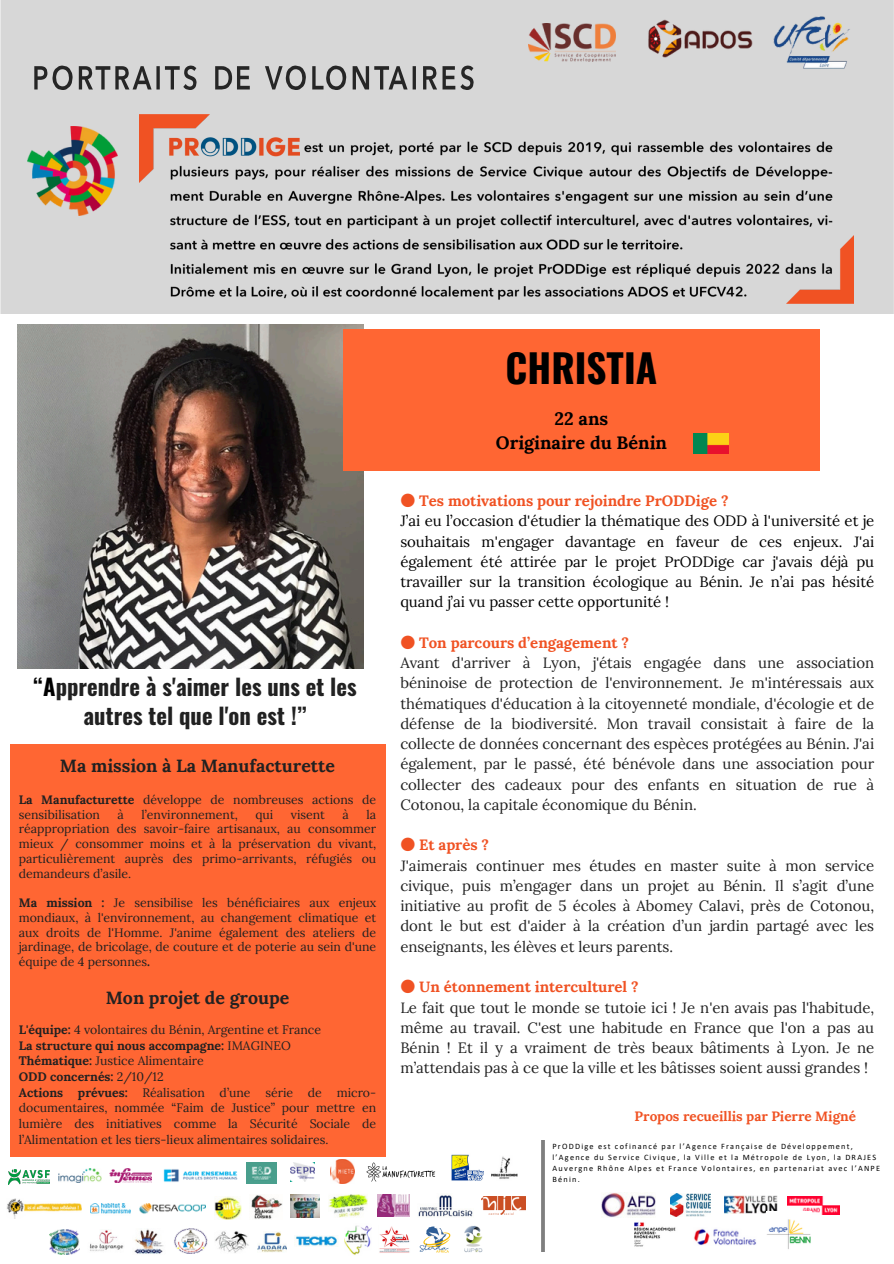
<style>
.page{position:relative;width:894px;height:1264px;background:#fff}
.page>*{position:absolute;margin:0;border:0;box-sizing:border-box;transform-origin:0 0}
.t1{font:700 39px "Oswald";color:#000}
.t2{font:700 22.5px/29.2px "Oswald";color:#212121;text-align:center}
.t3{font:700 18px/24.8px "Lora";color:#000;text-align:center}
.t4{font:700 17.7px "Lora";color:#212121}
.t5{font:15px/20.2px "Lora";color:#212121}
.t6{font:15px/20.2px "Lora";color:#000}
.t7{font:700 13.5px "Lora";letter-spacing:-.005em;color:#f05223}
.t8{font:12.3px/14.7px "Lora";color:#212121}
.t9{font:8.25px/10.9px "Calibri";letter-spacing:.15em;color:#000}
.s1{color:#000}
.s2{font-weight:700}
.s3{font-family:"Noto Sans CJ Ksc";color:#f05223}
.s4{font-weight:700;color:#f05223}
.s5{font-family:"Noto Sans CJ Ksc";font-weight:700;color:#f05223}
</style>
<div class="page">
<div style="left:0;top:1px;width:892px;height:312px;background:#d7d7d7"></div>
<img style="left:528px;top:24px;width:87px;height:37px">
<svg style="left:34px;top:66px;width:162px;height:24px;background:#979797"></svg>
<img style="left:140px;top:115px;width:70px;height:67px">
<svg style="left:215px;top:66px;width:35px;height:23px"></svg>
<svg style="left:265px;top:66px;width:208px;height:24px;background:#979797"></svg>
<img style="left:839px;top:235px;width:14px;height:68px">
<img style="left:27px;top:127px;width:96px;height:89px">
<img style="left:163px;top:134px;width:676px;height:173px">
<img style="left:166px;top:135px;width:134px;height:24px">
<img style="left:771px;top:15px;width:81px;height:55px">
<img style="left:647px;top:19px;width:105px;height:38px">
<img style="left:541px;top:1140px;width:3px;height:111px">
<img style="left:328px;top:1194px;width:39px;height:24px">
<img style="left:163px;top:1169px;width:75px;height:13px">
<img style="left:110px;top:1168px;width:41px;height:14px">
<img style="left:246px;top:1162px;width:31px;height:20px">
<img style="left:251px;top:1195px;width:32px;height:24px">
<img style="left:214px;top:1196px;width:27px;height:23px">
<img style="left:290px;top:1162px;width:25px;height:19px">
<img style="left:377px;top:1194px;width:32px;height:22px">
<img style="left:140px;top:1203px;width:65px;height:11px">
<img style="left:290px;top:1194px;width:29px;height:23px">
<img style="left:215px;top:1231px;width:34px;height:22px">
<img style="left:49px;top:1229px;width:31px;height:25px">
<img style="left:89px;top:1230px;width:35px;height:21px">
<img style="left:134px;top:1229px;width:30px;height:25px">
<img style="left:257px;top:1232px;width:29px;height:20px">
<img style="left:174px;top:1228px;width:33px;height:25px">
<img style="left:294px;top:1235px;width:44px;height:11px">
<img style="left:18px;top:325px;width:345px;height:343px">
<div style="left:342px;top:329px;width:477px;height:141px;background:#f63"></div>
<div style="left:10px;top:744px;width:375px;height:412px;background:#f63"></div>
<img style="left:601px;top:1192px;width:54px;height:25px">
<img style="left:724px;top:1195px;width:53px;height:18px">
<img style="left:670px;top:1193px;width:40px;height:22px">
<img style="left:787px;top:1196px;width:52px;height:17px">
<img style="left:694px;top:1228px;width:62px;height:17px">
<img style="left:58px;top:1168px;width:44px;height:14px">
<img style="left:491px;top:1156px;width:26px;height:23px">
<img style="left:91px;top:1203px;width:39px;height:11px">
<img style="left:345px;top:1225px;width:27px;height:30px">
<img style="left:7px;top:1198px;width:75px;height:20px">
<img style="left:331px;top:1159px;width:23px;height:24px">
<img style="left:8px;top:1169px;width:42px;height:15px">
<img style="left:451px;top:1154px;width:32px;height:27px">
<img style="left:366px;top:1162px;width:70px;height:20px">
<img style="left:418px;top:1195px;width:55px;height:22px">
<img style="left:481px;top:1196px;width:44px;height:18px">
<img style="left:379px;top:1226px;width:31px;height:27px">
<img style="left:419px;top:1226px;width:32px;height:27px">
<img style="left:464px;top:1225px;width:19px;height:28px">
<img style="left:766px;top:1211px;width:45px;height:38px">
<img style="left:634px;top:1222px;width:42px;height:25px">
<img style="left:693px;top:434px;width:35px;height:20px">
<p class="t2" style="left:33px;top:671px;width:325px"><span class="s1">“A</span>pprendre à s'aimer les uns et les autres tel que l'on est !”</p>
<p class="t4" style="left:60px;top:753px;width:276px">Ma mission à La Manufacturette</p>
<p class="t8" style="left:19px;top:792px;width:359px"><span class="s2">La Manufacturette</span> développe de nombreuses actions de sensibilisation</p>
<p class="t8" style="left:118px;top:806px;width:8px">à</p>
<p class="t8" style="left:141px;top:806px;width:98px">l’environnement,</p>
<p class="t8" style="left:255px;top:806px;width:19px">qui</p>
<p class="t8" style="left:291px;top:806px;width:36px">visent</p>
<p class="t8" style="left:342px;top:806px;width:8px">à</p>
<p class="t8" style="left:19px;top:806px;width:359px;text-align:justify;text-indent:347px">la réappropriation des savoir-faire artisanaux, au consommer mieux / consommer moins et à la préservation du vivant, particulièrement auprès des primo-arrivants, réfugiés ou demandeurs d’asile.</p>
<p class="t8" style="left:19px;top:895px;width:359px;text-align:justify"><span class="s2">Ma mission :</span> Je sensibilise les bénéficiaires aux enjeux mondiaux, à l'environnement, au changement climatique et aux droits de l'Homme. J'anime également des ateliers de jardinage, de bricolage, de couture et de poterie au sein d'une équipe de 4 personnes<span class="s2">.</span></p>
<h2 class="t4" style="left:106px;top:986px;width:185px">Mon projet de groupe</h2>
<p class="t8" style="left:19px;top:1021px;width:359px;line-height:15.8px"><span class="s2">L'équipe:</span> 4 volontaires du Bénin, Argentine et France<br><span class="s2">La structure qui nous accompagne:</span> IMAGINEO<br><span class="s2">Thématique:</span> Justice Alimentaire<br><span class="s2">ODD concernés:</span> 2/10/12<br><span class="s2">Actions prévues:</span> Réalisation d’une série de micro&shy;documentaires, nommée “Faim de Justice” pour mettre en lumière des initiatives comme la Sécurité Sociale de l’Alimentation et les tiers-lieux alimentaires solidaires.</p>
<h4 class="t1" style="left:505px;top:337px;width:153px">CHRISTIA</h4>
<h4 class="t3" style="left:495px;top:405px;width:173px">22 ans<br>Originaire du Bénin</h4>
<p class="t6" style="left:400px;top:490px;width:475px"><span class="s3">●</span> <span class="s4">Tes motivations pour rejoindre PrODDige ?<br></span>J’ai eu l’occasion d'étudier la thématique des ODD à l'université et je souhaitais m'engager davantage en faveur de ces enjeux. J'ai également été attirée par le projet PrODDige car j'avais déjà pu travailler sur la transition écologique au Bénin. Je n’ai pas hésité quand j’ai vu passer cette opportunité !</p>
<p class="t5" style="left:400px;top:632px;width:475px"><span class="s5">●</span> <span class="s4">Ton parcours d’engagement ?<br></span>Avant d'arriver à Lyon, j'étais engagée dans une association béninoise de protection de l'environnement. Je m'intéressais aux thématiques d'éducation à la citoyenneté mondiale, d'écologie et de défense de la biodiversité. Mon travail consistait à faire de la collecte de données concernant des espèces protégées au Bénin. J'ai également, par le passé, été bénévole dans une association pour collecter des cadeaux pour des enfants en situation de rue à Cotonou, la capitale économique du Bénin.</p>
<p class="t5" style="left:400px;top:834px;width:475px"><span class="s5">●</span> <span class="s4">Et après ?<br></span>J'aimerais continuer mes études en master suite à mon service civique, puis m’engager dans un projet au Bénin. Il s’agit d’une initiative au profit de 5 écoles à Abomey Calavi, près de Cotonou, dont le but est d'aider à la création d’un jardin partagé avec les enseignants, les élèves et leurs parents.</p>
<p class="t5" style="left:400px;top:976px;width:475px"><span class="s5">●</span> <span class="s4">Un étonnement interculturel ?<br></span>Le fait que tout le monde se tutoie ici ! Je n'en avais pas l'habitude, même au travail. C'est une habitude en France que l'on a pas au Bénin ! Et il y a vraiment de très beaux bâtiments à Lyon. Je ne m’attendais pas à ce que la ville et les bâtisses soient aussi grandes !</p>
<p class="t7" style="left:634px;top:1107px;width:223px">Propos recueillis par Pierre Migné</p>
<p class="t9" style="left:552px;top:1141px;width:329px">PrODDige est cofinancé par l’Agence Française de Développement, l’Agence du Service Civique, la Ville et la Métropole de Lyon, la DRAJES Auvergne Rhône Alpes et France Volontaires, en partenariat avec l’ANPE Bénin.</p>
</div>
